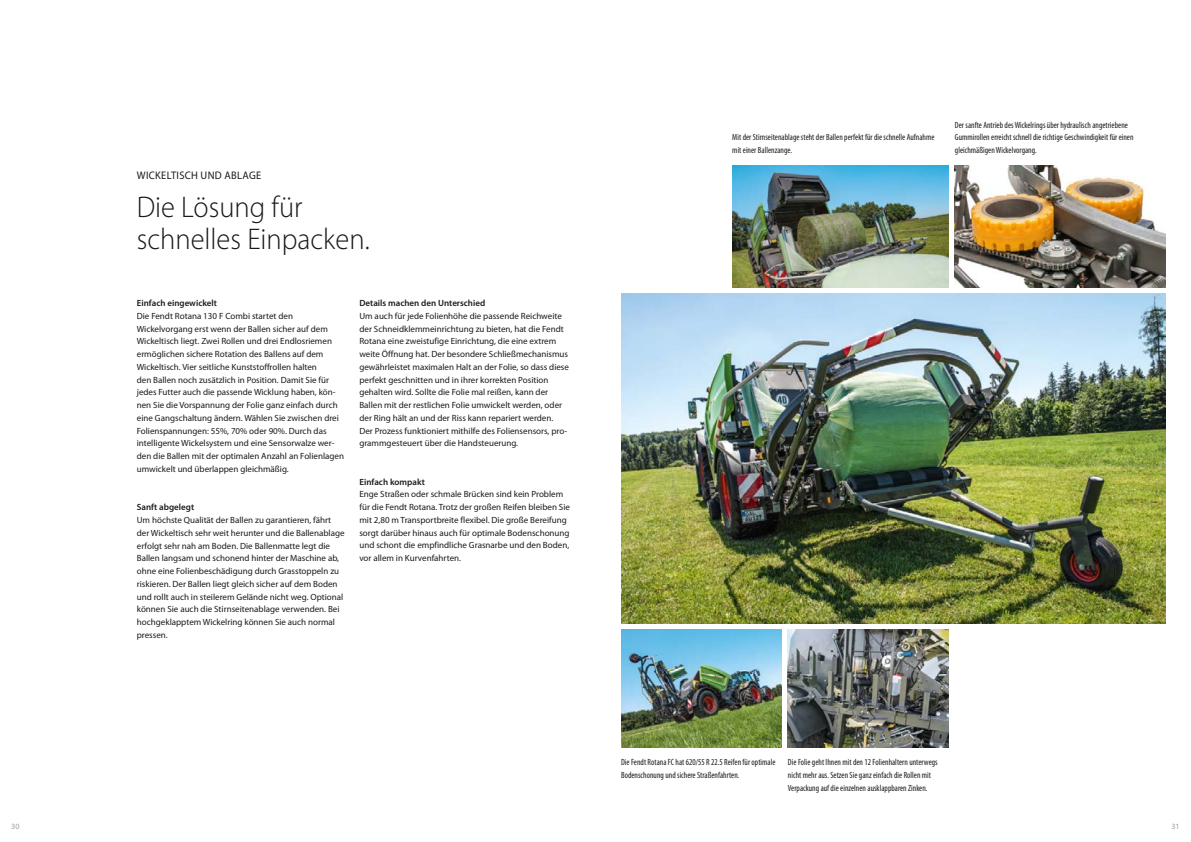
<style>
.page{position:relative;width:1191px;height:842px;background:#fff}
.page>*{position:absolute;margin:0;border:0;box-sizing:border-box;transform-origin:0 0}
.t1{font:300 30px/32px "Myriad Pro";color:#1a1a18;scale:.95 1}
.t2{font:11px "Myriad Pro";letter-spacing:.03em;color:#1a1a18;scale:.95 1}
.t3{font:9px/12.8px "Myriad Pro";color:#1a1a18}
.t4{font:condensed 9px/12.8px "Myriad Pro";letter-spacing:.005em;color:#1a1a18;scale:.95 1}
.t5{font:600 9px "Myriad Pro";color:#1a1a18}
.t6{font:8px "Myriad Pro";color:#9f9f9e}
</style>
<div class="page">
<img style="left:621px;top:629px;width:161px;height:118px">
<img style="left:788px;top:629px;width:161px;height:118px">
<img style="left:732px;top:166px;width:217px;height:122px">
<img style="left:621px;top:293px;width:544px;height:330px">
<img style="left:955px;top:166px;width:210px;height:122px">
<p class="t6" style="left:11px;top:822px;width:10px">30</p>
<p class="t2" style="left:137px;top:169px;width:132px">WICKELTISCH UND ABLAGE</p>
<h1 class="t1" style="left:137px;top:191px;width:247px">Die Lösung für schnelles Einpacken.</h1>
<p class="t5" style="left:137px;top:298px;width:82px">Einfach eingewickelt</p>
<p class="t3" style="left:137px;top:310px;width:209px">Die Fendt Rotana 130 F Combi startet den Wickelvorgang erst wenn der Ballen sicher auf dem Wickeltisch liegt. Zwei Rollen und drei Endlosriemen ermöglichen sichere Rotation des Ballens auf dem Wickeltisch. Vier seitliche Kunststoffrollen halten<br>den Ballen noch zusätzlich in Position. Damit Sie für jedes Futter auch die passende Wicklung haben, kön&shy;nen Sie die Vorspannung der Folie ganz einfach durch eine Gangschaltung ändern. Wählen Sie zwischen drei Folienspannungen: 55%, 70% oder 90%. Durch das intelligente Wickelsystem und eine Sensorwalze wer&shy;den die Ballen mit der optimalen Anzahl an Folienlagen umwickelt und überlappen gleichmäßig.</p>
<p class="t5" style="left:137px;top:502px;width:59px">Sanft abgelegt</p>
<p class="t3" style="left:137px;top:514px;width:209px">Um höchste Qualität der Ballen zu garantieren, fährt der Wickeltisch sehr weit herunter und die Ballenablage erfolgt sehr nah am Boden. Die Ballenmatte legt die Ballen langsam und schonend hinter der Maschine ab, ohne eine Folienbeschädigung durch Grasstoppeln zu riskieren. Der Ballen liegt gleich sicher auf dem Boden und rollt auch in steilerem Gelände nicht weg. Optional können Sie auch die Stirnseitenablage verwenden. Bei hochgeklapptem Wickelring können Sie auch normal pressen.</p>
<p class="t5" style="left:359px;top:298px;width:127px">Details machen den Unterschied</p>
<p class="t3" style="left:359px;top:310px;width:211px">Um auch für jede Folienhöhe die passende Reichweite der Schneidklemmeinrichtung zu bieten, hat die Fendt Rotana eine zweistufige Einrichtung, die eine extrem weite Öffnung hat. Der besondere Schließmechanismus gewährleistet maximalen Halt an der Folie, so dass diese perfekt geschnitten und in ihrer korrekten Position gehalten wird. Sollte die Folie mal reißen, kann der Ballen mit der restlichen Folie umwickelt werden, oder der Ring hält an und der Riss kann repariert werden.<br>Der Prozess funktioniert mithilfe des Foliensensors, pro&shy;grammgesteuert über die Handsteuerung.</p>
<p class="t5" style="left:359px;top:477px;width:67px">Einfach kompakt</p>
<p class="t3" style="left:359px;top:488px;width:212px">Enge Straßen oder schmale Brücken sind kein Problem für die Fendt Rotana. Trotz der großen Reifen bleiben Sie mit 2,80 m Transportbreite flexibel. Die große Bereifung sorgt darüber hinaus auch für optimale Bodenschonung und schont die empfindliche Grasnarbe und den Boden, vor allem in Kurvenfahrten.</p>
<p class="t4" style="left:732px;top:131px;width:214px">Mit der Stirnseitenablage steht der Ballen perfekt für die schnelle Aufnahme mit einer Ballenzange.</p>
<p class="t4" style="left:955px;top:118px;width:189px">Der sanfte Antrieb des Wickelrings über hydraulisch angetriebene<br>Gummirollen erreicht schnell die richtige Geschwindigkeit für einen gleichmäßigen Wickelvorgang.</p>
<p class="t4" style="left:621px;top:756px;width:164px">Die Fendt Rotana FC hat 620/55 R 22.5 Reifen für optimale<br>Bodenschonung und sichere Straßenfahrten.</p>
<p class="t4" style="left:788px;top:756px;width:159px">Die Folie geht Ihnen mit den 12 Folienhaltern unterwegs nicht mehr aus. Setzen Sie ganz einfach die Rollen mit<br>Verpackung auf die einzelnen ausklappbaren Zinken.</p>
<p class="t6" style="left:1171px;top:822px;width:10px">31</p>
</div>
